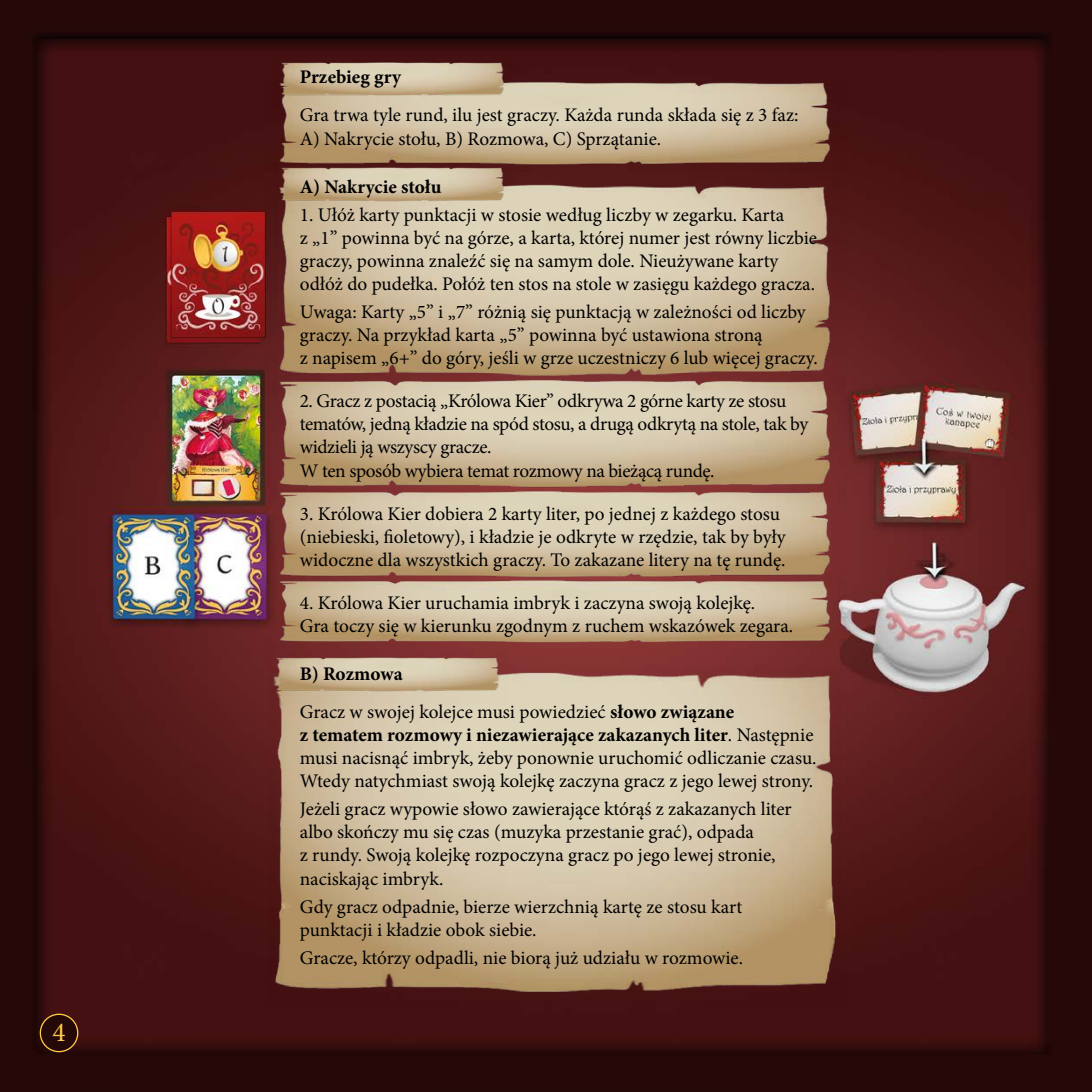
<style>
.page{position:relative;width:1092px;height:1092px;background:#fff}
.page>*{position:absolute;margin:0;border:0;box-sizing:border-box;transform-origin:0 0}
.t1{font:27.3px "Minion Pro";color:#fecb4a}
.t2{font:19.25px/23.1px "Minion Pro";color:#000}
.t3{font:19.25px/23.1px "Minion Pro";letter-spacing:-.02em;color:#000}
.t4{font:700 19.25px "Minion Pro";color:#000}
.s1{font-weight:700}
</style>
<div class="page">
<img style="left:0;top:0;width:1091px;height:1091px">
<img style="left:269px;top:667px;width:572px;height:339px">
<img style="left:264px;top:79px;width:581px;height:93px">
<img style="left:264px;top:393px;width:581px;height:96px">
<img style="left:264px;top:489px;width:581px;height:89px">
<img style="left:264px;top:578px;width:581px;height:70px">
<img style="left:264px;top:178px;width:581px;height:215px">
<img style="left:274px;top:163px;width:239px;height:51px">
<img style="left:274px;top:57px;width:239px;height:52px">
<img style="left:268px;top:653px;width:240px;height:51px">
<div style="left:40px;top:1014px;width:38px;height:37px;background:#250808;border-radius:50%"></div>
<div style="left:40px;top:1013px;width:38px;height:39px;border:1px solid #fecb4a;border-radius:50%"></div>
<h1 class="t1" style="left:52px;top:1013px;width:15px">4</h1>
<p class="t4" style="left:300px;top:64px;width:103px">Przebieg gry</p>
<p class="t2" style="left:300px;top:104px;width:500px">Gra trwa tyle rund, ilu jest graczy. Każda runda składa się z 3 faz:<br>A) Nakrycie stołu, B) Rozmowa, C) Sprzątanie.</p>
<p class="t4" style="left:300px;top:173px;width:143px">A) Nakrycie stołu</p>
<p class="t2" style="left:300px;top:203px;width:518px">1. Ułóż karty punktacji w stosie według liczby w zegarku. Karta<br>z „1” powinna być na górze, a karta, której numer jest równy liczbie graczy, powinna znaleźć się na samym dole. Nieużywane karty odłóż do pudełka. Połóż ten stos na stole w zasięgu każdego gracza.</p>
<p class="t2" style="left:300px;top:300px;width:519px">Uwaga: Karty „5” i „7” różnią się punktacją w zależności od liczby graczy. Na przykład karta „5” powinna być ustawiona stroną<br>z napisem „6+” do góry, jeśli w grze uczestniczy 6 lub więcej graczy.</p>
<p class="t3" style="left:300px;top:389px;width:510px">2. Gracz z postacią „Królowa Kier” odkrywa 2 górne karty ze stosu tematów, jedną kładzie na spód stosu, a drugą odkrytą na stole, tak by widzieli ją wszyscy gracze.<br>W ten sposób wybiera temat rozmowy na bieżącą rundę.</p>
<p class="t2" style="left:300px;top:502px;width:487px">3. Królowa Kier dobiera 2 karty liter, po jednej z każdego stosu (niebieski, fioletowy), i kładzie je odkryte w rzędzie, tak by były widoczne dla wszystkich graczy. To zakazane litery na tę rundę.</p>
<p class="t2" style="left:300px;top:591px;width:495px">4. Królowa Kier uruchamia imbryk i zaczyna swoją kolejkę.<br>Gra toczy się w kierunku zgodnym z ruchem wskazówek zegara.</p>
<p class="t2" style="left:300px;top:654px;width:436px;line-height:38px"><span class="s1">B) Rozmowa<br></span>Gracz w swojej kolejce musi powiedzieć <span class="s1">słowo związane</span></p>
<p class="t2" style="left:300px;top:723px;width:518px"><span class="s1">z tematem rozmowy i niezawierające zakazanych liter</span>. Następnie musi nacisnąć imbryk, żeby ponownie uruchomić odliczanie czasu.<br>Wtedy natychmiast swoją kolejkę zaczyna gracz z jego lewej strony.</p>
<p class="t2" style="left:300px;top:797px;width:493px">Jeżeli gracz wypowie słowo zawierające którąś z zakazanych liter albo skończy mu się czas (muzyka przestanie grać), odpada<br>z rundy. Swoją kolejkę rozpoczyna gracz po jego lewej stronie, naciskając imbryk.</p>
<p class="t2" style="left:300px;top:894px;width:444px">Gdy gracz odpadnie, bierze wierzchnią kartę ze stosu kart punktacji i kładzie obok siebie.</p>
<p class="t2" style="left:300px;top:946px;width:444px">Gracze, którzy odpadli, nie biorą już udziału w rozmowie.</p>
</div>
